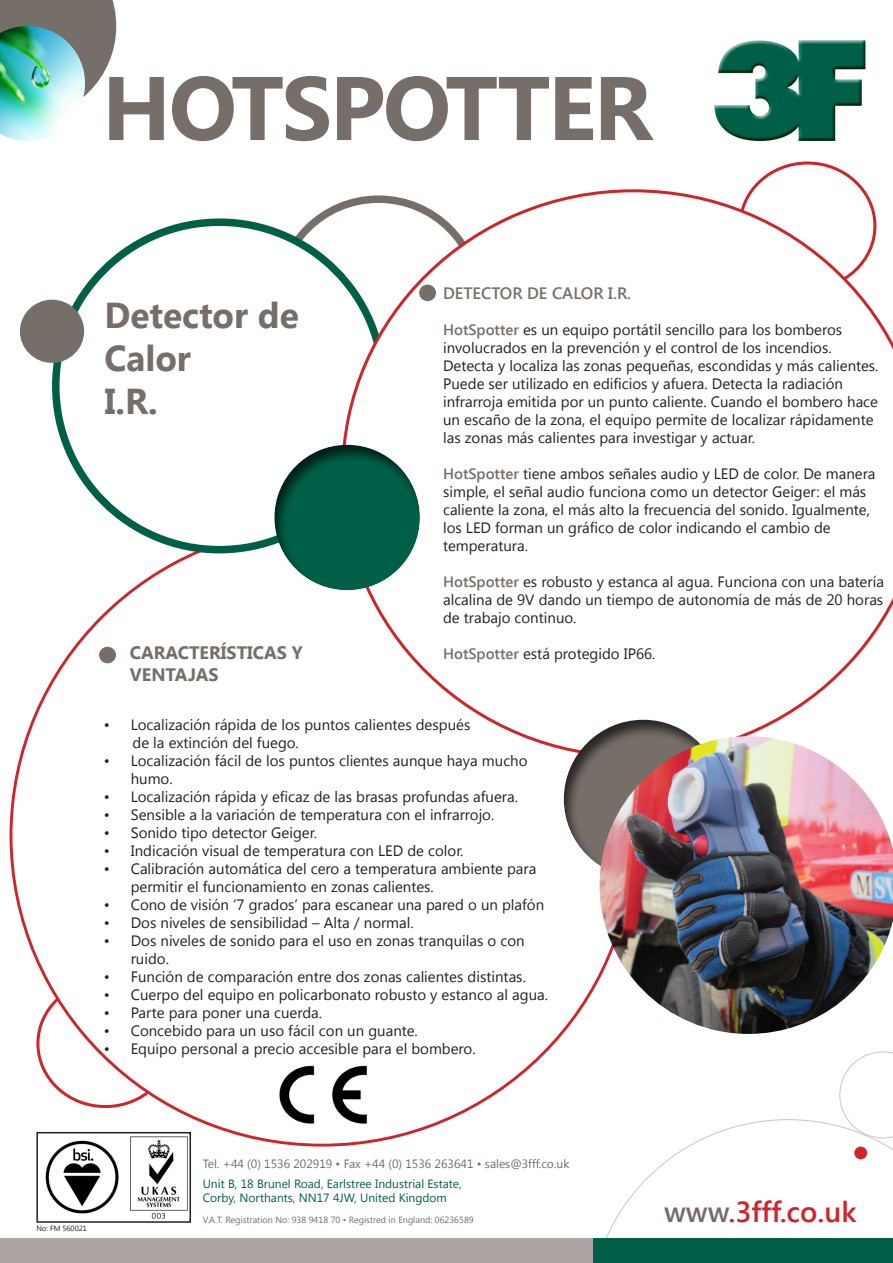
<style>
.page{position:relative;width:893px;height:1263px;background:#fff}
.page>*{position:absolute;margin:0;border:0;box-sizing:border-box;transform-origin:0 0}
.t1{font:700 90px "Segoe UI";letter-spacing:-.025em;color:#766e68}
.t2{font:700 36px/43.2px "Segoe UI";color:#766e68}
.t3{font:600 28.95px "Segoe UI";color:#d1232a}
.t4{font:700 18px/21.6px "Segoe UI";color:#766e68}
.t5{font:600 16.5px "Segoe UI";color:#766e68}
.t6{font:15px/18px "Segoe UI";color:#231f20}
.t7{font:12px/14.4px "Segoe UI";color:#006047}
.t8{font:12px "Segoe UI";color:#76696a}
.t9{font:9px "Segoe UI";color:#76696a}
.t10{font:7.5px "Segoe UI";color:#231f20}
.s1{font-weight:600;color:#766e68}
.s2{color:#76696a}
</style>
<div class="page">
<svg style="left:0;top:0;width:116px;height:96px;background:#88817c"></svg>
<img style="left:0;top:26px;width:85px;height:115px">
<div style="left:23px;top:303px;width:58px;height:57px;background:#766e68;border-radius:50%"></div>
<div style="left:20px;top:300px;width:64px;height:63px;border:6px solid #766e68;border-radius:50%"></div>
<svg style="left:606px;top:1051px;width:287px;height:187px"></svg>
<div style="left:854px;top:1146px;width:13px;height:13px;background:#d1232a;border-radius:50%"></div>
<div style="left:0;top:1238px;width:893px;height:25px;background:#aca3a3"></div>
<div style="left:594px;top:1238px;width:299px;height:25px;background:#006047"></div>
<svg style="left:341px;top:189px;width:552px;height:561px"></svg>
<div style="left:420px;top:285px;width:15px;height:15px;background:#766e68;border-radius:50%"></div>
<div style="left:419px;top:285px;width:17px;height:16px;border:2px solid #766e68;border-radius:50%"></div>
<div style="left:273px;top:443px;width:147px;height:147px;background:#231f20;opacity:.75"></div>
<div style="left:100px;top:647px;width:15px;height:15px;background:#766e68;border-radius:50%"></div>
<div style="left:99px;top:647px;width:17px;height:16px;border:2px solid #766e68;border-radius:50%"></div>
<div style="left:563px;top:719px;width:160px;height:160px;background:#231f20;opacity:.75"></div>
<img style="left:600px;top:736px;width:293px;height:298px">
<img style="left:279px;top:1065px;width:88px;height:59px">
<img style="left:714px;top:40px;width:152px;height:101px">
<img style="left:45px;top:1136px;width:143px;height:83px">
<div style="left:36px;top:1132px;width:155px;height:91px;border:2px solid #231f20"></div>
<h1 class="t1" style="left:102px;top:44px;width:552px">HOTSPOTTER</h1>
<h2 class="t2" style="left:104px;top:292px;width:196px">Detector de<br>Calor<br>I.R.</h2>
<p class="t4" style="left:130px;top:641px;width:175px">CARACTERÍSTICAS Y<br>VENTAJAS</p>
<p class="t5" style="left:443px;top:281px;width:190px">DETECTOR DE CALOR I.R.</p>
<p class="t6" style="left:443px;top:320px;width:437px"><span class="s1">HotSpotter</span> es un equipo portátil sencillo para los bomberos involucrados en la prevención y el control de los incendios.<br>Detecta y localiza las zonas pequeñas, escondidas y más calientes.<br>Puede ser utilizado en edificios y afuera. Detecta la radiación infrarroja emitida por un punto caliente. Cuando el bombero hace un escaño de la zona, el equipo permite de localizar rápidamente las zonas más calientes para investigar y actuar.</p>
<p class="t6" style="left:443px;top:464px;width:434px"><span class="s1">HotSpotter</span> tiene ambos señales audio y LED de color. De manera simple, el señal audio funciona como un detector Geiger: el más caliente la zona, el más alto la frecuencia del sonido. Igualmente, los LED forman un gráfico de color indicando el cambio de temperatura.</p>
<p class="t6" style="left:443px;top:572px;width:442px;text-align:justify"><span class="s1">HotSpotter</span> es robusto y estanca al agua. Funciona con una batería alcalina de 9V dando un tiempo de autonomía de más de 20 horas de trabajo continuo.</p>
<p class="t6" style="left:443px;top:644px;width:214px"><span class="s1">HotSpotter</span> está protegido IP66.</p>
<p class="t6" style="left:132px;top:715px;width:339px;text-indent:-29px">• Localización rápida de los puntos calientes después de la extinción del fuego.</p>
<p class="t6" style="left:131px;top:751px;width:398px;text-indent:-27px">• Localización fácil de los puntos clientes aunque haya mucho humo.</p>
<p class="t6" style="left:104px;top:787px;width:416px">• Localización rápida y eficaz de las brasas profundas afuera.</p>
<p class="t6" style="left:104px;top:805px;width:392px">• Sensible a la variación de temperatura con el infrarrojo.</p>
<p class="t6" style="left:104px;top:823px;width:215px">• Sonido tipo detector Geiger.</p>
<p class="t6" style="left:104px;top:841px;width:361px">• Indicación visual de temperatura con LED de color.</p>
<p class="t6" style="left:131px;top:859px;width:407px;text-indent:-27px">• Calibración automática del cero a temperatura ambiente para permitir el funcionamiento en zonas calientes.</p>
<p class="t6" style="left:104px;top:895px;width:442px">• Cono de visión ‘7 grados’ para escanear una pared o un plafón</p>
<p class="t6" style="left:104px;top:913px;width:311px">• Dos niveles de sensibilidad – Alta / normal.</p>
<p class="t6" style="left:131px;top:931px;width:395px;text-indent:-27px">• Dos niveles de sonido para el uso en zonas tranquilas o con ruido.</p>
<p class="t6" style="left:104px;top:967px;width:424px">• Función de comparación entre dos zonas calientes distintas.</p>
<p class="t6" style="left:104px;top:985px;width:446px">• Cuerpo del equipo en policarbonato robusto y estanco al agua.</p>
<p class="t6" style="left:104px;top:1003px;width:220px">• Parte para poner una cuerda.</p>
<p class="t6" style="left:104px;top:1021px;width:316px">• Concebido para un uso fácil con un guante.</p>
<p class="t6" style="left:104px;top:1039px;width:373px">• Equipo personal a precio accesible para el bombero.</p>
<p class="t10" style="left:36px;top:1223px;width:52px">No: FM 560021</p>
<p class="t8" style="left:203px;top:1156px;width:368px">Tel. +44 (0) 1536 202919 • Fax +44 (0) 1536 263641 • sales@3fff.co.uk</p>
<p class="t7" style="left:203px;top:1176px;width:260px">Unit B, 18 Brunel Road, Earlstree Industrial Estate,<br>Corby, Northants, NN17 4JW, United Kingdom</p>
<p class="t9" style="left:203px;top:1213px;width:272px">V.A.T. Registration No: 938 9418 70 • Registred in England: 06236589</p>
<h3 class="t3" style="left:664px;top:1191px;width:194px"><span class="s2">www</span>.3fff.co.uk</h3>
</div>
